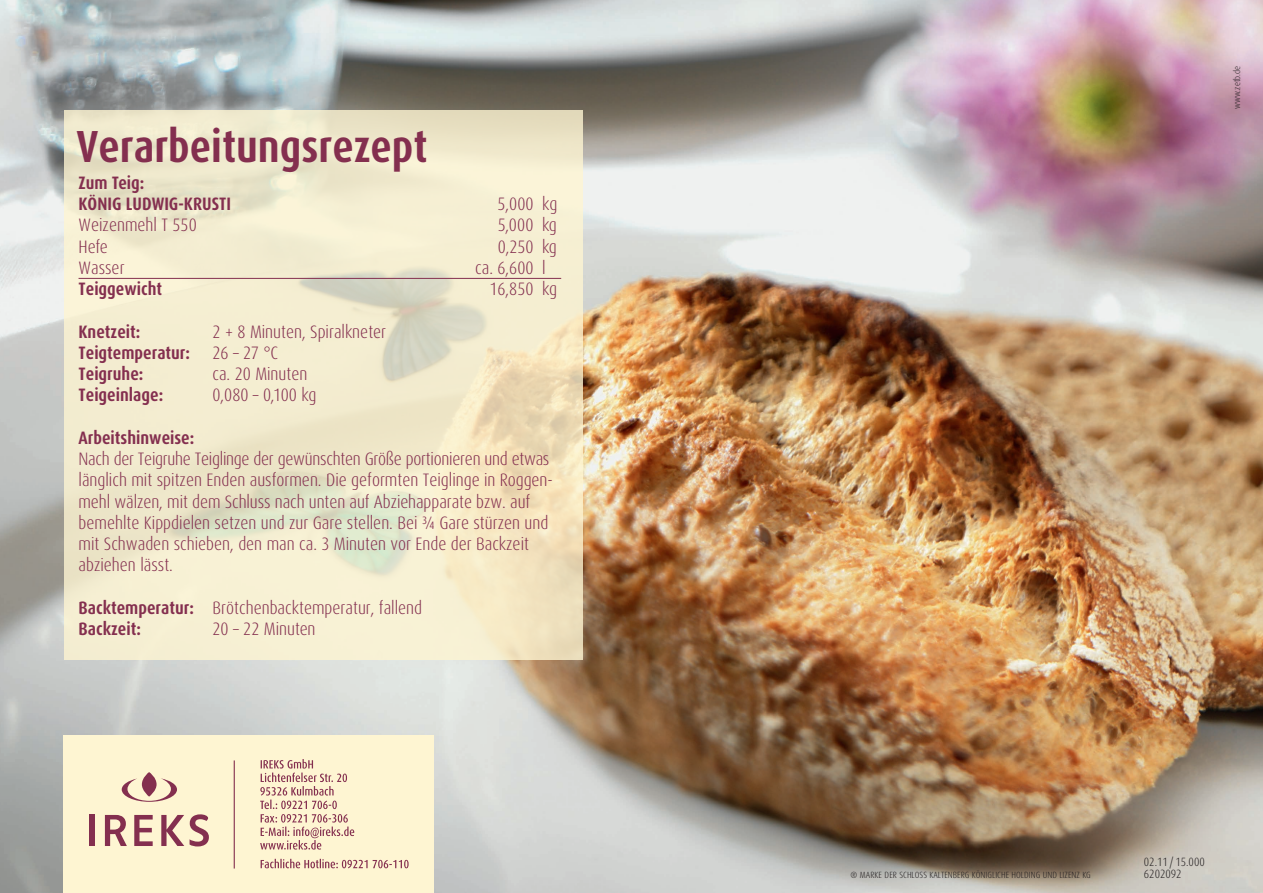
<style>
.page{position:relative;width:1263px;height:893px;background:#fff}
.page>*{position:absolute;margin:0;border:0;box-sizing:border-box;transform-origin:0 0}
.t1{font:700 condensed 45px "Dax Pro";color:#842f4f}
.t2{font:300 condensed 18px/21.3px "Dax Pro";color:#842f4f}
.t3{font:700 condensed 18px/21.3px "Dax Pro";color:#842f4f}
.t4{font:300 condensed 12px "Dax Pro";color:#231f20}
.t5{font:300 condensed 9px "Dax Pro";color:#231f20}
.s1{font-weight:700}
</style>
<div class="page">
<img style="left:0;top:0;width:1263px;height:893px">
<svg style="left:64px;top:111px;width:518px;height:549px;background:#f0e9cc"></svg>
<hr style="left:79px;top:278px;width:482px;height:1px;background:#842f4f">
<div style="left:64px;top:736px;width:370px;height:157px;background:#fef5d2"></div>
<div style="left:90px;top:815px;width:5px;height:31px;background:#842f4f"></div>
<svg style="left:105px;top:815px;width:22px;height:31px"></svg>
<svg style="left:134px;top:815px;width:19px;height:31px"></svg>
<svg style="left:161px;top:815px;width:23px;height:31px"></svg>
<svg style="left:190px;top:814px;width:19px;height:32px"></svg>
<svg style="left:122px;top:772px;width:55px;height:30px"></svg>
<svg style="left:261px;top:859px;width:148px;height:9px"></svg>
<svg style="left:260px;top:759px;width:94px;height:91px"></svg>
<hr style="left:234px;top:760px;width:1px;height:108px;background:#842f4f">
<h1 class="t1" style="left:77px;top:117px;width:353px">Verarbeitungsrezept</h1>
<p class="t3" style="left:79px;top:172px;width:154px">Zum Teig:<br>KÖNIG LUDWIG-KRUSTI</p>
<p class="t2" style="left:497px;top:193px;width:61px">5,000 kg</p>
<p class="t2" style="left:79px;top:214px;width:120px">Weizenmehl T 550</p>
<p class="t2" style="left:498px;top:214px;width:61px">5,000 kg</p>
<p class="t2" style="left:79px;top:236px;width:31px">Hefe</p>
<p class="t2" style="left:498px;top:236px;width:60px">0,250 kg</p>
<p class="t2" style="left:79px;top:257px;width:48px">Wasser</p>
<p class="t2" style="left:475px;top:257px;width:72px">ca. 6,600 l</p>
<p class="t3" style="left:79px;top:278px;width:85px">Teiggewicht</p>
<p class="t2" style="left:489px;top:278px;width:69px">16,850 kg</p>
<p class="t3" style="left:79px;top:321px;width:63px">Knetzeit:</p>
<p class="t2" style="left:79px;top:321px;width:309px;text-indent:134px">2 + 8 Minuten, Spiralkneter<br><span class="s1">Teigtemperatur:</span> 26 – 27 °C<br><span class="s1">Teigruhe:</span></p>
<p class="t2" style="left:212px;top:363px;width:96px">ca. 20 Minuten</p>
<p class="t3" style="left:79px;top:385px;width:86px">Teigeinlage:</p>
<p class="t2" style="left:212px;top:385px;width:105px">0,080 – 0,100 kg</p>
<p class="t3" style="left:79px;top:427px;width:117px">Arbeitshinweise:</p>
<p class="t2" style="left:79px;top:448px;width:476px">Nach der Teigruhe Teiglinge der gewünschten Größe portionieren und etwas länglich mit spitzen Enden ausformen. Die geformten Teiglinge in Roggen&shy;mehl wälzen, mit dem Schluss nach unten auf Abziehapparate bzw. auf bemehlte Kippdielen setzen und zur Gare stellen. Bei ¾ Gare stürzen und mit Schwaden schieben, den man ca. 3 Minuten vor Ende der Backzeit abziehen lässt.</p>
<p class="t2" style="left:79px;top:597px;width:345px"><span class="s1">Backtemperatur:</span> Brötchenbacktemperatur, fallend<br><span class="s1">Backzeit:</span></p>
<p class="t2" style="left:212px;top:618px;width:105px">20 – 22 Minuten</p>
<p class="t5" style="left:1231px;top:109px;width:45px;rotate:-90deg">www.zetb.de</p>
<p class="t4" style="left:1144px;top:854px;width:62px">02.11 / 15.000</p>
<p class="t5" style="left:850px;top:869px;width:21px">® Marke</p>
<p class="t5" style="left:885px;top:869px;width:208px">der SCHLOSS KALTENBERG KÖNIGLICHE HOLDING UND LIZENZ KG</p>
<p class="t4" style="left:1144px;top:866px;width:39px">6202092</p>
</div>
